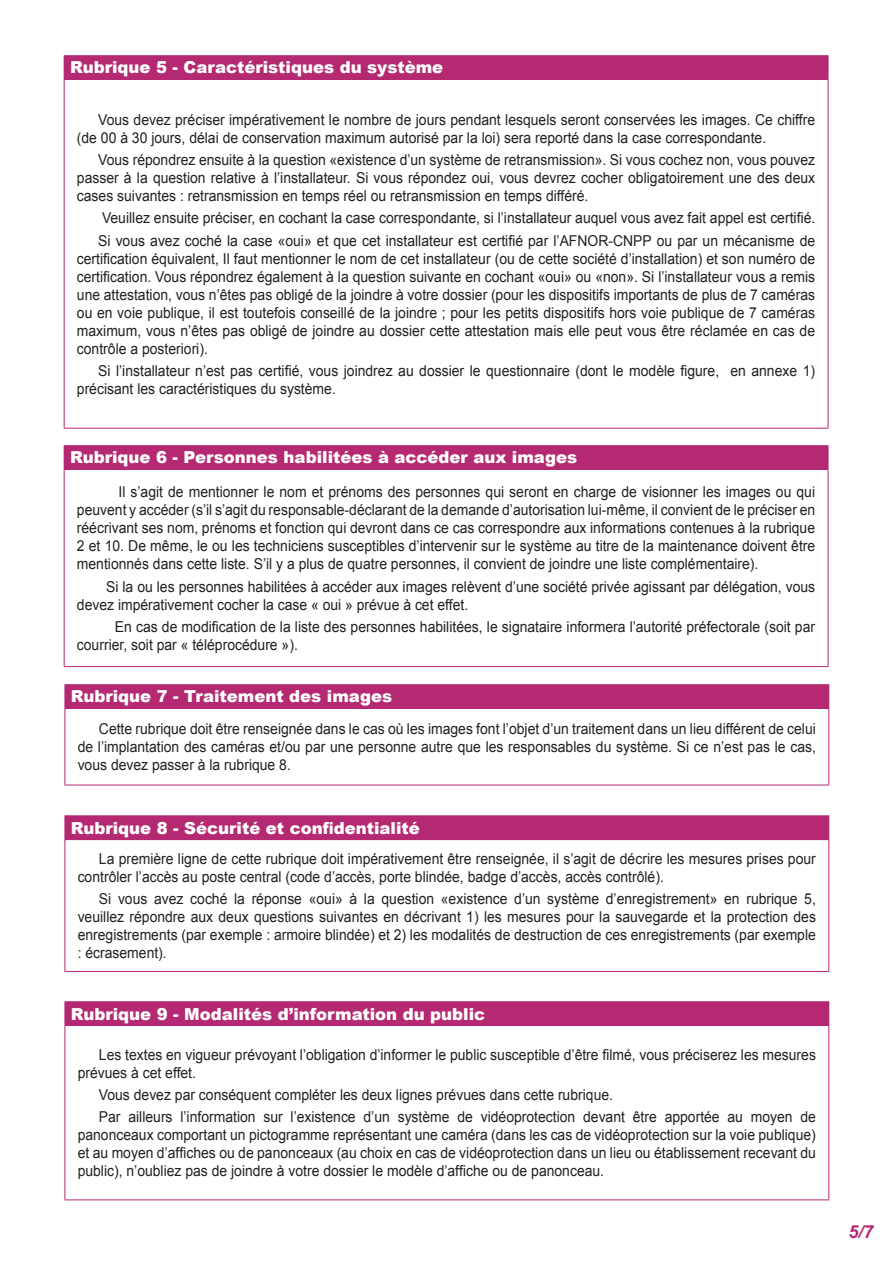
<style>
.page{position:relative;width:893px;height:1263px;background:#fff}
.page>*{position:absolute;margin:0;border:0;box-sizing:border-box;transform-origin:0 0}
.t1{font:italic 700 18px "Arial";color:#b42971}
.t2{font:900 16.5px "Arial";color:#fff}
.t3{font:15px/18px "Arial";color:#231f20;scale:.93 1}
</style>
<div class="page">
<div style="left:64px;top:56px;width:764px;height:23px;background:#b42971"></div>
<hr style="left:64px;top:55px;width:764px;height:1px;background:#b42971">
<svg style="left:828px;top:56px;width:1px;height:23px"></svg>
<hr style="left:64px;top:79px;width:764px;height:1px;background:#b42971">
<hr style="left:64px;top:80px;width:1px;height:348px;background:#b42971">
<hr style="left:828px;top:80px;width:1px;height:348px;background:#b42971">
<hr style="left:64px;top:428px;width:764px;height:1px;background:#b42971">
<div style="left:64px;top:446px;width:764px;height:23px;background:#b42971"></div>
<hr style="left:64px;top:445px;width:764px;height:1px;background:#b42971">
<svg style="left:828px;top:446px;width:1px;height:23px"></svg>
<hr style="left:64px;top:469px;width:764px;height:1px;background:#b42971">
<hr style="left:64px;top:470px;width:1px;height:196px;background:#b42971">
<hr style="left:828px;top:470px;width:1px;height:196px;background:#b42971">
<hr style="left:64px;top:666px;width:764px;height:1px;background:#b42971">
<div style="left:65px;top:685px;width:764px;height:23px;background:#b42971"></div>
<hr style="left:65px;top:684px;width:764px;height:1px;background:#b42971">
<hr style="left:65px;top:708px;width:764px;height:1px;background:#b42971">
<hr style="left:65px;top:709px;width:1px;height:76px;background:#b42971">
<hr style="left:828px;top:709px;width:1px;height:76px;background:#b42971">
<hr style="left:65px;top:785px;width:764px;height:1px;background:#b42971">
<div style="left:65px;top:816px;width:764px;height:24px;background:#b42971"></div>
<hr style="left:65px;top:815px;width:764px;height:1px;background:#b42971">
<hr style="left:65px;top:840px;width:1px;height:131px;background:#b42971">
<hr style="left:828px;top:840px;width:1px;height:131px;background:#b42971">
<hr style="left:65px;top:971px;width:764px;height:1px;background:#b42971">
<div style="left:65px;top:1002px;width:764px;height:23px;background:#b42971"></div>
<hr style="left:65px;top:1001px;width:764px;height:1px;background:#b42971">
<hr style="left:65px;top:1025px;width:764px;height:1px;background:#b42971">
<hr style="left:65px;top:1026px;width:1px;height:173px;background:#b42971">
<hr style="left:828px;top:1026px;width:1px;height:173px;background:#b42971">
<hr style="left:65px;top:1199px;width:764px;height:1px;background:#b42971">
<p class="t2" style="left:70px;top:56px;width:375px">Rubrique 5 - Caractéristiques du système</p>
<p class="t3" style="left:77px;top:111px;width:795px;text-indent:21px">Vous devez préciser impérativement le nombre de jours pendant lesquels seront conservées les images. Ce chiffre (de 00 à 30 jours, délai de conservation maximum autorisé par la loi) sera reporté dans la case correspondante.</p>
<p class="t3" style="left:77px;top:151px;width:795px;text-align:justify;text-indent:21px">Vous répondrez ensuite à la question «existence d’un système de retransmission». Si vous cochez non, vous pouvez passer à la question relative à l’installateur. Si vous répondez oui, vous devrez cocher obligatoirement une des deux cases suivantes : retransmission en temps réel ou retransmission en temps différé.</p>
<p class="t3" style="left:98px;top:207px;width:773px;line-height:22.2px">Veuillez ensuite préciser, en cochant la case correspondante, si l’installateur auquel vous avez fait appel est certifié.<br>Si vous avez coché la case «oui» et que cet installateur est certifié par l’AFNOR-CNPP ou par un mécanisme de</p>
<p class="t3" style="left:77px;top:249px;width:795px;text-align:justify">certification équivalent, Il faut mentionner le nom de cet installateur (ou de cette société d’installation) et son numéro de certification. Vous répondrez également à la question suivante en cochant «oui» ou «non». Si l’installateur vous a remis une attestation, vous n’êtes pas obligé de la joindre à votre dossier (pour les dispositifs importants de plus de 7 caméras ou en voie publique, il est toutefois conseillé de la joindre ; pour les petits dispositifs hors voie publique de 7 caméras maximum, vous n’êtes pas obligé de joindre au dossier cette attestation mais elle peut vous être réclamée en cas de contrôle a posteriori).</p>
<p class="t3" style="left:77px;top:362px;width:795px;text-indent:21px">Si l’installateur n’est pas certifié, vous joindrez au dossier le questionnaire (dont le modèle figure, en annexe 1) précisant les caractéristiques du système.</p>
<p class="t2" style="left:70px;top:446px;width:509px">Rubrique 6 - Personnes habilitées à accéder aux images</p>
<p class="t3" style="left:77px;top:483px;width:795px;text-align:justify;text-indent:42px">Il s’agit de mentionner le nom et prénoms des personnes qui seront en charge de visionner les images ou qui peuvent y accéder (s’il s’agit du responsable-déclarant de la demande d’autorisation lui-même, il convient de le préciser en réécrivant ses nom, prénoms et fonction qui devront dans ce cas correspondre aux informations contenues à la rubrique 2 et 10. De même, le ou les techniciens susceptibles d’intervenir sur le système au titre de la maintenance doivent être mentionnés dans cette liste. S’il y a plus de quatre personnes, il convient de joindre une liste complémentaire).</p>
<p class="t3" style="left:77px;top:577px;width:795px;text-indent:29px">Si la ou les personnes habilitées à accéder aux images relèvent d’une société privée agissant par délégation, vous devez impérativement cocher la case « oui » prévue à cet effet.</p>
<p class="t3" style="left:77px;top:618px;width:795px;text-indent:38px">En cas de modification de la liste des personnes habilitées, le signataire informera l’autorité préfectorale (soit par courrier, soit par « téléprocédure »).</p>
<p class="t2" style="left:71px;top:685px;width:323px">Rubrique 7 - Traitement des images</p>
<p class="t3" style="left:78px;top:720px;width:795px;text-align:justify;text-indent:21px">Cette rubrique doit être renseignée dans le cas où les images font l’objet d’un traitement dans un lieu différent de celui de l’implantation des caméras et/ou par une personne autre que les responsables du système. Si ce n’est pas le cas, vous devez passer à la rubrique 8.</p>
<p class="t2" style="left:71px;top:816px;width:350px">Rubrique 8 - Sécurité et confidentialité</p>
<p class="t3" style="left:78px;top:850px;width:795px;text-indent:21px">La première ligne de cette rubrique doit impérativement être renseignée, il s’agit de décrire les mesures prises pour contrôler l’accès au poste central (code d’accès, porte blindée, badge d’accès, accès contrôlé).</p>
<p class="t3" style="left:78px;top:890px;width:795px;text-align:justify;text-indent:21px">Si vous avez coché la réponse «oui» à la question «existence d’un système d’enregistrement» en rubrique 5, veuillez répondre aux deux questions suivantes en décrivant 1) les mesures pour la sauvegarde et la protection des enregistrements (par exemple : armoire blindée) et 2) les modalités de destruction de ces enregistrements (par exemple : écrasement).</p>
<p class="t2" style="left:71px;top:1002px;width:416px">Rubrique 9 - Modalités d’information du public</p>
<p class="t3" style="left:78px;top:1046px;width:795px;text-indent:21px">Les textes en vigueur prévoyant l’obligation d’informer le public susceptible d’être filmé, vous préciserez les mesures prévues à cet effet.</p>
<p class="t3" style="left:99px;top:1084px;width:773px;line-height:22.2px">Vous devez par conséquent compléter les deux lignes prévues dans cette rubrique.<br>Par ailleurs l’information sur l’existence d’un système de vidéoprotection devant être apportée au moyen de</p>
<p class="t3" style="left:78px;top:1126px;width:795px;text-align:justify">panonceaux comportant un pictogramme représentant une caméra (dans les cas de vidéoprotection sur la voie publique) et au moyen d’affiches ou de panonceaux (au choix en cas de vidéoprotection dans un lieu ou établissement recevant du public), n’oubliez pas de joindre à votre dossier le modèle d’affiche ou de panonceau.</p>
<p class="t1" style="left:849px;top:1219px;width:27px">5/7</p>
</div>
